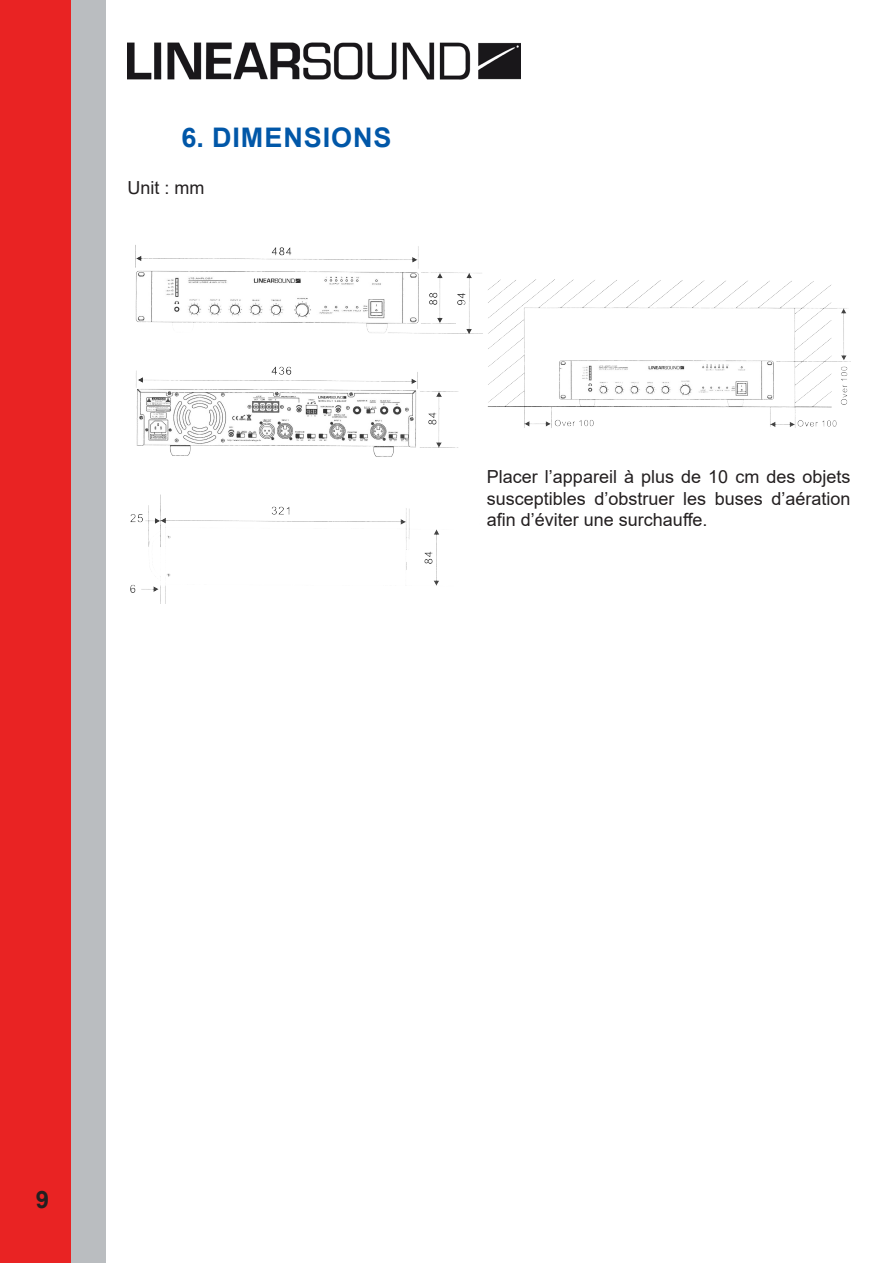
<style>
.page{position:relative;width:893px;height:1263px;background:#fff}
.page>*{position:absolute;margin:0;border:0;box-sizing:border-box;transform-origin:0 0}
.ST_01{font:700 27px "Arial";letter-spacing:.035em;color:#0157a8}
.t1{font:700 24px "Arial";color:#231f20}
.t2{font:18px/21.6px "Arial";color:#231f20;text-align:justify}
</style>
<div class="page">
<div style="left:0;top:0;width:73px;height:1263px;background:#e92323"></div>
<div style="left:72px;top:0;width:34px;height:1263px;background:#babdc0"></div>
<img style="left:128px;top:42px;width:393px;height:38px">
<img style="left:130px;top:245px;width:353px;height:359px">
<img style="left:487px;top:279px;width:363px;height:149px">
<p class="ST_01" style="left:182px;top:119px;width:212px">6. DIMENSIONS</p>
<p class="t2" style="left:128px;top:177px;width:79px">Unit : mm</p>
<p class="t2" style="left:487px;top:466px;width:365px">Placer l’appareil à plus de 10 cm des objets susceptibles d’obstruer les buses d’aération afin d’éviter une surchauffe.</p>
<h2 class="t1" style="left:36px;top:1182px;width:15px">9</h2>
</div>
